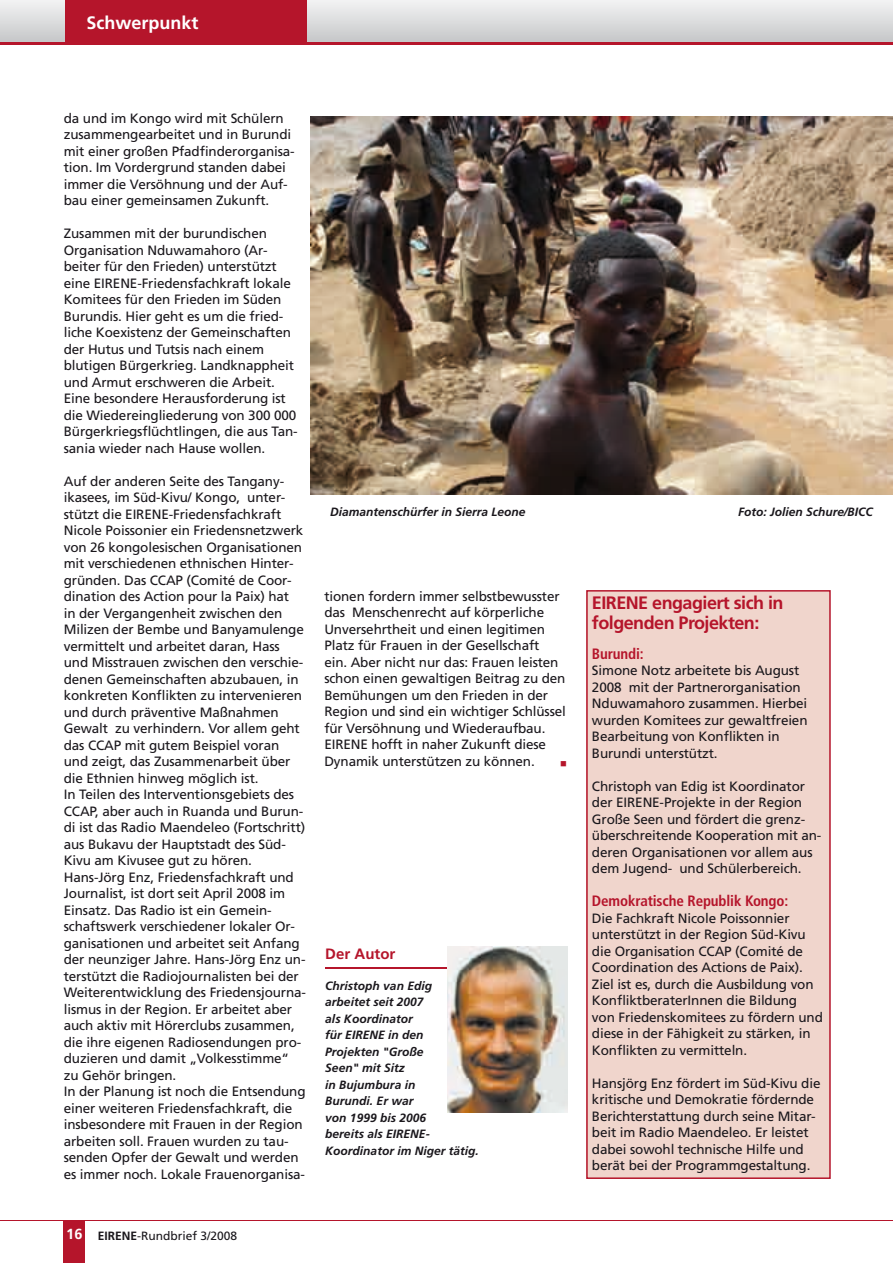
<style>
.page{position:relative;width:893px;height:1263px;background:#fff}
.page>*{position:absolute;margin:0;border:0;box-sizing:border-box;transform-origin:0 0}
.t1{font:700 18px/19.5px "Frutiger";letter-spacing:-.03em;color:#b5152b}
.t2{font:700 18px "Frutiger";color:#fff}
.t3{font:700 condensed 15px "Frutiger";letter-spacing:-.01em;color:#b5152b}
.t4{font:700 15px "Frutiger";color:#b5152b}
.t5{font:13.5px/16.5px "Frutiger";letter-spacing:-.01em;color:#1a171c}
.t6{font:italic 700 12px/16.5px "Frutiger";color:#1a171c}
.t7{font:12px "Frutiger";color:#1a171c}
.t8{font:9px "Wingdings";color:#b5152b}
.s1{font-weight:700;font-size:14.55px;color:#fff}
.s2{font-weight:700}
</style>
<div class="page">
<div style="left:0;top:0;width:893px;height:43px;background:linear-gradient(to bottom,#f2f3f3,#c5c6c8)"></div>
<hr style="left:0;top:1220px;width:893px;height:1px;background:#b5152b">
<div style="left:64px;top:1220px;width:21px;height:43px;background:#b5152b"></div>
<hr style="left:0;top:43px;width:893px;height:2px;background:#b5152b">
<svg style="left:892px;top:0;width:1px;height:43px"></svg>
<hr style="left:325px;top:967px;width:212px;height:1px;background:#b5152b">
<img style="left:447px;top:946px;width:121px;height:166px">
<img style="left:310px;top:116px;width:582px;height:378px">
<div style="left:587px;top:591px;width:243px;height:587px;background:#f0d5cc"></div>
<div style="left:586px;top:590px;width:245px;height:589px;border:2px solid #b5152b"></div>
<div style="left:65px;top:0;width:242px;height:43px;background:#b5152b"></div>
<h1 class="t2" style="left:87px;top:12px;width:114px">Schwerpunkt</h1>
<p class="t5" style="left:64px;top:110px;width:232px">da und im Kongo wird mit Schülern zusammengearbeitet und in Burundi mit einer großen Pfadfinderorganisa&shy;tion. Im Vordergrund standen dabei immer die Versöhnung und der Auf&shy;bau einer gemeinsamen Zukunft.</p>
<p class="t5" style="left:64px;top:225px;width:235px">Zusammen mit der burundischen Organisation Nduwamahoro (Ar&shy;beiter für den Frieden) unterstützt eine EIRENE-Friedensfachkraft lokale Komitees für den Frieden im Süden Burundis. Hier geht es um die fried&shy;liche Koexistenz der Gemeinschaften der Hutus und Tutsis nach einem blutigen Bürgerkrieg. Landknappheit und Armut erschweren die Arbeit.<br>Eine besondere Herausforderung ist die Wiedereingliederung von 300 000<br>Bürgerkriegsflüchtlingen, die aus Tan&shy;sania wieder nach Hause wollen.</p>
<p class="t5" style="left:64px;top:473px;width:244px">Auf der anderen Seite des Tangany&shy;ikasees, im Süd-Kivu/ Kongo, unter&shy;stützt die EIRENE-Friedensfachkraft Nicole Poissonier ein Friedensnetzwerk von 26 kongolesischen Organisationen mit verschiedenen ethnischen Hinter&shy;gründen. Das CCAP (Comité de Coor&shy;dination des Action pour la Paix) hat<br>in der Vergangenheit zwischen den Milizen der Bembe und Banyamulenge vermittelt und arbeitet daran, Hass und Misstrauen zwischen den verschie&shy;denen Gemeinschaften abzubauen, in konkreten Konflikten zu intervenieren und durch präventive Maßnahmen Gewalt zu verhindern. Vor allem geht das CCAP mit gutem Beispiel voran und zeigt, das Zusammenarbeit über die Ethnien hinweg möglich ist.<br>In Teilen des Interventionsgebiets des CCAP, aber auch in Ruanda und Burun&shy;di ist das Radio Maendeleo (Fortschritt) aus Bukavu der Hauptstadt des Süd-Kivu am Kivusee gut zu hören.<br>Hans-Jörg Enz, Friedensfachkraft und Journalist, ist dort seit April 2008 im Einsatz. Das Radio ist ein Gemein&shy;schaftswerk verschiedener lokaler Or&shy;ganisationen und arbeitet seit Anfang der neunziger Jahre. Hans-Jörg Enz un&shy;terstützt die Radiojournalisten bei der Weiterentwicklung des Friedensjourna&shy;lismus in der Region. Er arbeitet aber auch aktiv mit Hörerclubs zusammen, die ihre eigenen Radiosendungen pro&shy;duzieren und damit „Volkesstimme“ zu Gehör bringen.<br>In der Planung ist noch die Entsendung einer weiteren Friedensfachkraft, die insbesondere mit Frauen in der Region arbeiten soll. Frauen wurden zu tau&shy;senden Opfer der Gewalt und werden es immer noch. Lokale Frauenorganisa-</p>
<p class="t7" style="left:66px;top:1229px;width:172px"><span class="s1">16</span> <span class="s2">EIRENE</span>-Rundbrief 3/2008</p>
<p class="t6" style="left:330px;top:503px;width:197px">Diamantenschürfer in Sierra Leone</p>
<p class="t6" style="left:738px;top:503px;width:136px">Foto: Jolien Schure/BICC</p>
<p class="t5" style="left:324px;top:588px;width:243px">tionen fordern immer selbstbewusster das Menschenrecht auf körperliche Unversehrtheit und einen legitimen Platz für Frauen in der Gesellschaft<br>ein. Aber nicht nur das: Frauen leisten schon einen gewaltigen Beitrag zu den Bemühungen um den Frieden in der Region und sind ein wichtiger Schlüssel für Versöhnung und Wiederaufbau.<br>EIRENE hofft in naher Zukunft diese Dynamik unterstützen zu können.</p>
<p class="t8" style="left:560px;top:759px;width:8px">■</p>
<p class="t4" style="left:325px;top:945px;width:72px">Der Autor</p>
<p class="t6" style="left:325px;top:977px;width:155px">Christoph van Edig arbeitet seit 2007<br>als Koordinator<br>für EIRENE in den<br>Projekten "Große<br>Seen" mit Sitz<br>in Bujumbura in<br>Burundi. Er war<br>von 1999 bis 2006<br>bereits als EIRENE-<br>Koordinator im Niger tätig.</p>
<h1 class="t1" style="left:592px;top:593px;width:193px">EIRENE engagiert sich in folgenden Projekten:</h1>
<p class="t3" style="left:592px;top:645px;width:53px">Burundi:</p>
<p class="t5" style="left:592px;top:662px;width:217px">Simone Notz arbeitete bis August<br>2008 mit der Partnerorganisation<br>Nduwamahoro zusammen. Hierbei wurden Komitees zur gewaltfreien<br>Bearbeitung von Konflikten in<br>Burundi unterstützt.</p>
<p class="t5" style="left:592px;top:778px;width:231px">Christoph van Edig ist Koordinator der EIRENE-Projekte in der Region Große Seen und fördert die grenz&shy;überschreitende Kooperation mit an&shy;deren Organisationen vor allem aus dem Jugend- und Schülerbereich.</p>
<p class="t3" style="left:592px;top:892px;width:198px">Demokratische Republik Kongo:</p>
<p class="t5" style="left:592px;top:910px;width:232px">Die Fachkraft Nicole Poissonnier unterstützt in der Region Süd-Kivu die Organisation CCAP (Comité de Coordination des Actions de Paix).<br>Ziel ist es, durch die Ausbildung von KonfliktberaterInnen die Bildung von Friedenskomitees zu fördern und diese in der Fähigkeit zu stärken, in Konflikten zu vermitteln.</p>
<p class="t5" style="left:592px;top:1075px;width:230px">Hansjörg Enz fördert im Süd-Kivu die kritische und Demokratie fördernde Berichterstattung durch seine Mitar&shy;beit im Radio Maendeleo. Er leistet dabei sowohl technische Hilfe und berät bei der Programmgestaltung.</p>
</div>
